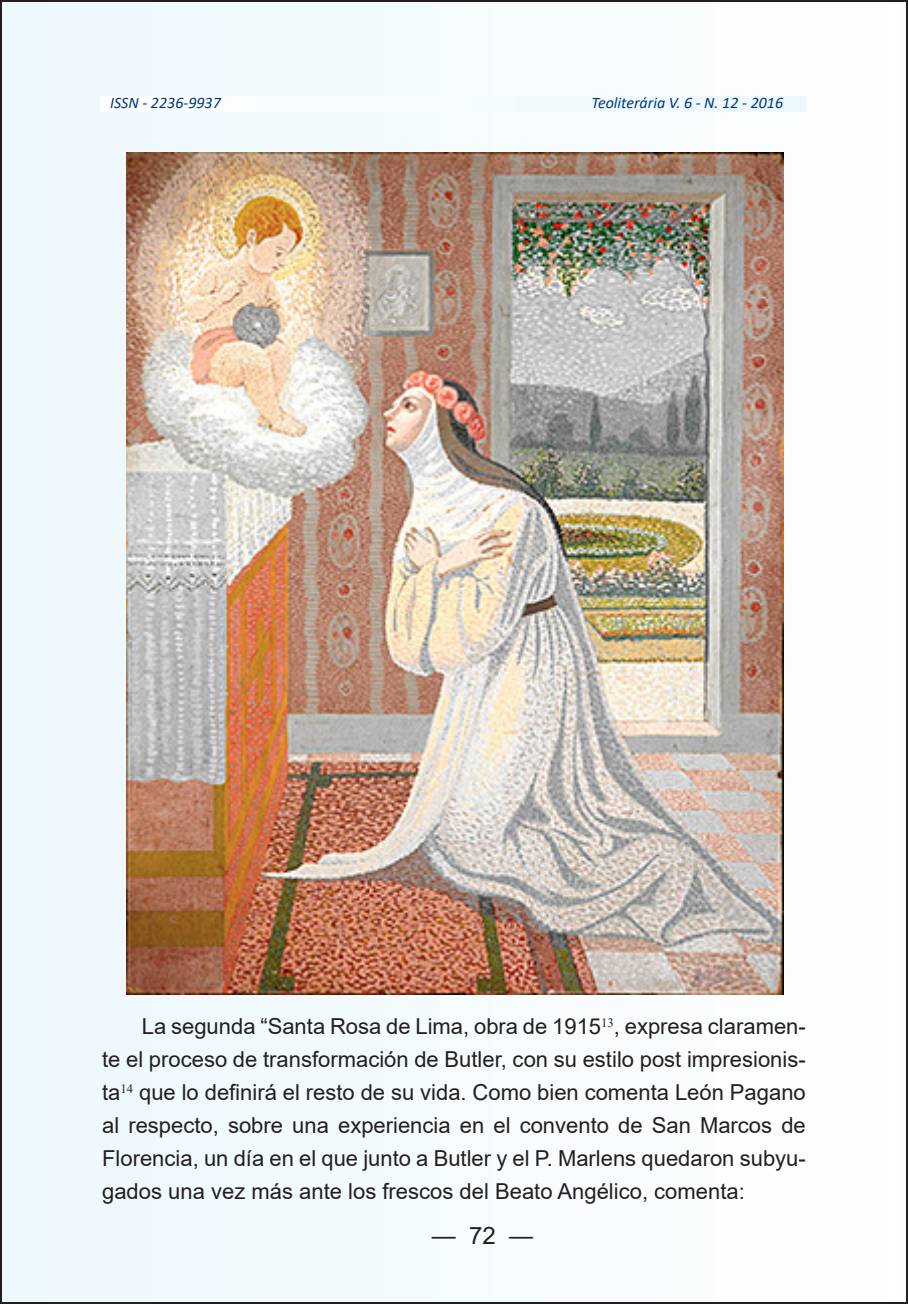
<style>
.page{position:relative;width:908px;height:1304px;background:#fff}
.page>*{position:absolute;margin:0;border:0;box-sizing:border-box;transform-origin:0 0}
.t1{font:24px "Arial";color:#231f20}
.t2{font:22px/33px "Arial";color:#231f20;text-align:justify}
.t3{font:italic 16px "Calibri";color:#003882}
</style>
<div class="page">
<div style="left:1px;top:1px;width:905px;height:1302px;background:#f6fbfe"></div>
<img style="left:126px;top:152px;width:656px;height:842px">
<p class="t3" style="left:110px;top:92px;width:112px">ISSN - 2236-9937</p>
<p class="t3" style="left:591px;top:92px;width:193px">Teoliterária V. 6 - N. 12 - 2016</p>
<p class="t2" style="left:102px;top:1010px;width:704px;text-indent:40px">La segunda “Santa Rosa de Lima, obra de 1915<sup>13</sup>, expresa claramen&shy;te el proceso de transformación de Butler, con su estilo post impresionis&shy;ta<sup>14</sup> que lo definirá el resto de su vida. Como bien comenta León Pagano al respecto, sobre una experiencia en el convento de San Marcos de Florencia, un día en el que junto a Butler y el P. Marlens quedaron subyu&shy;gados una vez más ante los frescos del Beato Angélico, comenta:</p>
<p class="t1" style="left:431px;top:1218px;width:103px">— 72 —</p>
</div>
